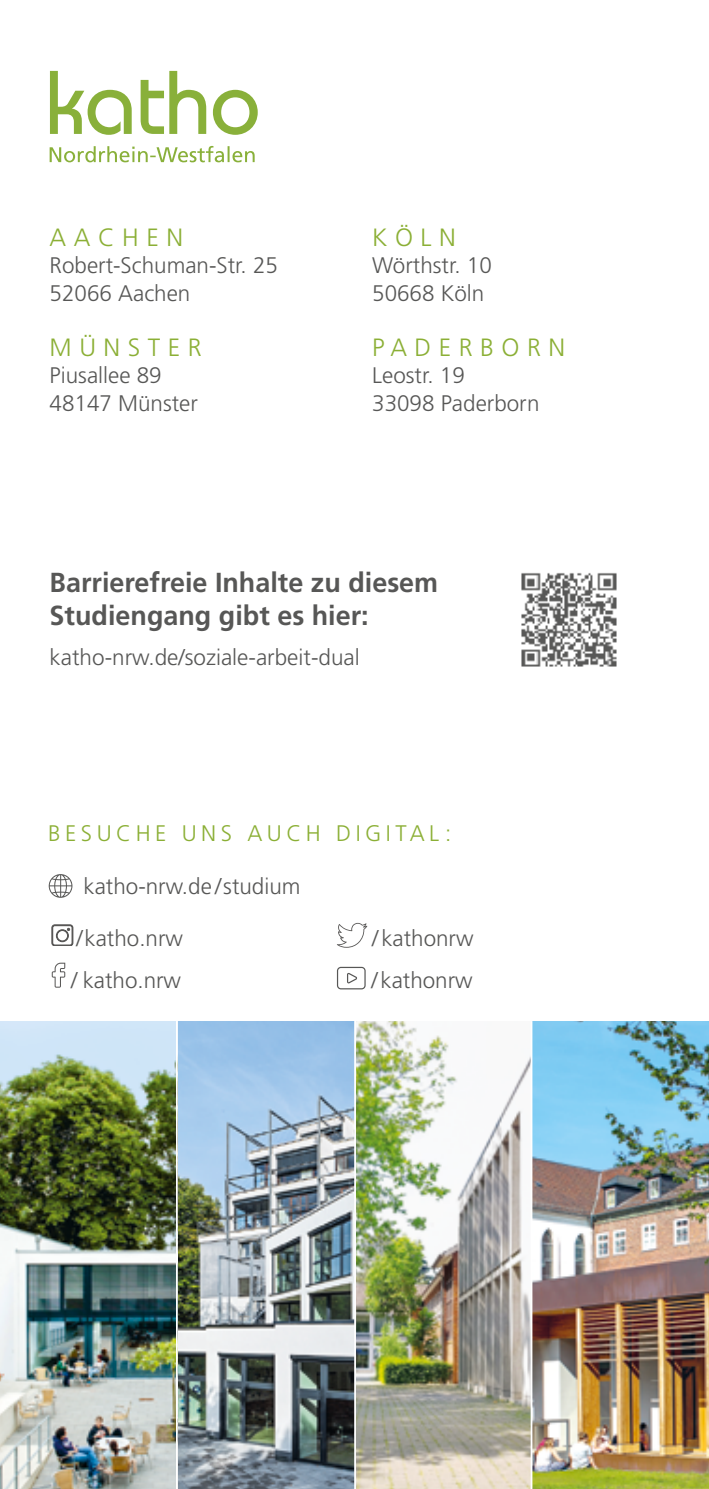
<style>
.page{position:relative;width:709px;height:1489px;background:#fff}
.page>*{position:absolute;margin:0;border:0;box-sizing:border-box;transform-origin:0 0}
.t1{font:700 27.5px/32.5px "Frutiger LT Pro";color:#575756}
.t2{font:300 25px "Frutiger LT Pro";letter-spacing:.3em;color:#8baf35}
.t3{font:300 22.5px/27.5px "Frutiger LT Pro";color:#575756}
.t4{font:300 22.5px "Frutiger LT Pro";letter-spacing:.2em;color:#8baf35}
</style>
<div class="page">
<img style="left:0;top:1021px;width:709px;height:467px">
<hr style="left:530px;top:1020px;width:2px;height:468px;background:#fff">
<svg style="left:52px;top:924px;width:21px;height:21px"></svg>
<svg style="left:337px;top:922px;width:30px;height:25px"></svg>
<svg style="left:52px;top:962px;width:13px;height:25px"></svg>
<svg style="left:49px;top:874px;width:23px;height:23px"></svg>
<svg style="left:337px;top:966px;width:28px;height:23px"></svg>
<svg style="left:50px;top:71px;width:208px;height:64px"></svg>
<svg style="left:50px;top:146px;width:205px;height:16px"></svg>
<img style="left:521px;top:573px;width:96px;height:94px">
<hr style="left:176px;top:1020px;width:2px;height:468px;background:#fff">
<hr style="left:354px;top:1020px;width:2px;height:468px;background:#fff">
<p class="t2" style="left:50px;top:222px;width:135px">AACHEN</p>
<p class="t3" style="left:50px;top:252px;width:230px">Robert-Schuman-Str. 25<br>52066 Aachen</p>
<p class="t2" style="left:50px;top:332px;width:153px">MÜNSTER</p>
<p class="t3" style="left:50px;top:362px;width:150px">Piusallee 89<br>48147 Münster</p>
<p class="t2" style="left:372px;top:222px;width:85px">KÖLN</p>
<p class="t3" style="left:372px;top:252px;width:121px">Wörthstr. 10<br>50668 Köln</p>
<p class="t2" style="left:372px;top:332px;width:194px">PADERBORN</p>
<p class="t3" style="left:372px;top:362px;width:169px">Leostr. 19<br>33098 Paderborn</p>
<p class="t1" style="left:50px;top:566px;width:390px">Barrierefreie Inhalte zu diesem<br>Studiengang gibt es hier:</p>
<p class="t3" style="left:50px;top:643px;width:312px">katho-nrw.de/soziale-arbeit-dual</p>
<p class="t4" style="left:48px;top:819px;width:404px">BESUCHE UNS AUCH DIGITAL:</p>
<p class="t3" style="left:84px;top:872px;width:218px">katho-nrw.de /studium</p>
<p class="t3" style="left:77px;top:924px;width:108px">/ katho.nrw</p>
<p class="t3" style="left:372px;top:924px;width:103px">/ kathonrw</p>
<p class="t3" style="left:71px;top:966px;width:111px">/ katho.nrw</p>
<p class="t3" style="left:371px;top:966px;width:103px">/ kathonrw</p>
</div>
